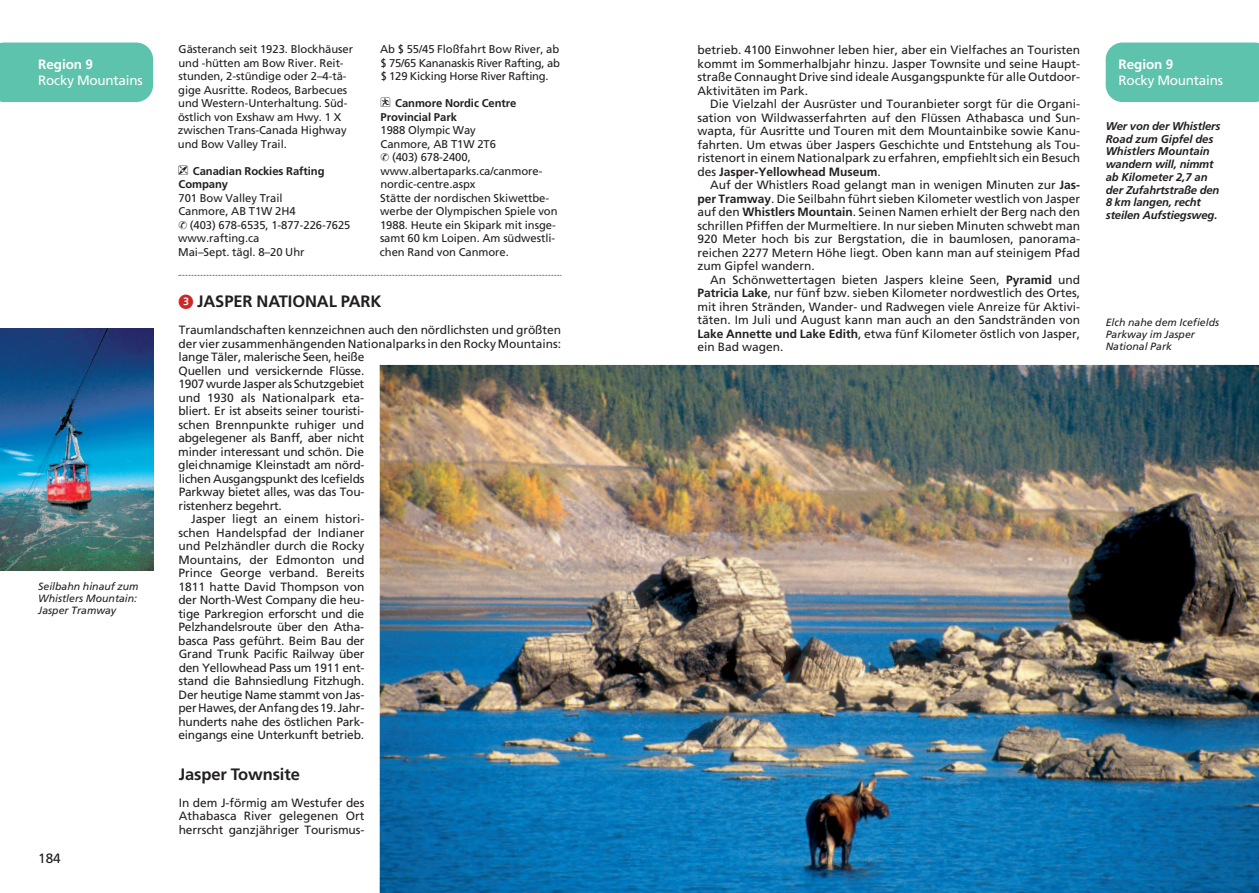
<style>
.page{position:relative;width:1259px;height:893px;background:#fff}
.page>*{position:absolute;margin:0;border:0;box-sizing:border-box;transform-origin:0 0}
.t1{font:700 16.5px "Frutiger LT Pro";letter-spacing:-.005em;color:#231f20}
.t2{font:13.5px "Frutiger LT Pro";letter-spacing:-.015em;color:#fff}
.t3{font:700 13.5px "Frutiger LT Pro";letter-spacing:-.005em;color:#fff}
.t4{font:13.5px "Frutiger LT Pro";color:#231f20}
.t5{font:12px/13.5px "Frutiger LT Pro";letter-spacing:-.015em;color:#231f20;text-align:justify}
.t6{font:11.25px/13.5px "Frutiger LT Pro";letter-spacing:-.005em;color:#231f20}
.t7{font:italic 700 11.25px/12.8px "Frutiger LT Pro";letter-spacing:-.01em;color:#231f20}
.t8{font:700 11.25px/13.5px "Frutiger LT Pro";letter-spacing:-.005em;color:#231f20}
.t9{font:italic 10.5px/12px "Frutiger LT Pro";color:#231f20}
.s1{font-family:"Zahlen Kreis Quadr Stern";font-weight:400;font-size:21px;color:#ce2627}
.s2{font-weight:700}
</style>
<div class="page">
<img style="left:380px;top:365px;width:879px;height:528px">
<img style="left:0;top:329px;width:153px;height:241px">
<svg style="left:179px;top:275px;width:383px;height:1px"></svg>
<div style="left:1105px;top:43px;width:154px;height:59px;background:#5dc3ad"></div>
<div style="left:0;top:43px;width:153px;height:59px;background:#5dc3ad"></div>
<p class="t3" style="left:38px;top:59px;width:56px">Region 9</p>
<p class="t2" style="left:38px;top:76px;width:106px">Rocky Mountains</p>
<p class="t9" style="left:38px;top:582px;width:102px">Seilbahn hinauf zum<br>Whistlers Mountain:<br>Jasper Tramway</p>
<p class="t4" style="left:38px;top:854px;width:24px">184</p>
<p class="t6" style="left:380px;top:44px;width:181px;text-align:justify">Ab $ 55/45 Floßfahrt Bow River, ab $ 75/65 Kananaskis River Rafting, ab $ 129 Kicking Horse River Rafting.</p>
<p class="t8" style="left:380px;top:98px;width:137px">✓ Canmore Nordic Centre<br>Provincial Park</p>
<p class="t6" style="left:380px;top:125px;width:97px">1988 Olympic Way</p>
<p class="t6" style="left:380px;top:138px;width:117px">Canmore, AB T1W 2T6</p>
<p class="t6" style="left:392px;top:152px;width:80px">(403) 678-2400,</p>
<p class="t6" style="left:380px;top:165px;width:163px">www.albertaparks.ca/canmore-</p>
<p class="t6" style="left:380px;top:179px;width:97px">nordic-centre.aspx</p>
<p class="t6" style="left:380px;top:192px;width:170px">Stätte der nordischen Skiwettbe-</p>
<p class="t6" style="left:380px;top:206px;width:179px">werbe der Olympischen Spiele von</p>
<p class="t6" style="left:380px;top:219px;width:177px">1988. Heute ein Skipark mit insge-</p>
<p class="t6" style="left:380px;top:233px;width:177px">samt 60 km Loipen. Am südwestli-</p>
<p class="t6" style="left:380px;top:246px;width:130px">chen Rand von Canmore.</p>
<h1 class="t1" style="left:179px;top:295px;width:204px"><span class="s1">C</span> JASPER NATIONAL PARK</h1>
<p class="t5" style="left:179px;top:324px;width:384px">Traumlandschaften kennzeichnen auch den nördlichsten und größten</p>
<p class="t5" style="left:179px;top:338px;width:384px">der vier zusammenhängenden Nationalparks in den Rocky Mountains:</p>
<p class="t5" style="left:179px;top:351px;width:187px">lange Täler, malerische Seen, heiße</p>
<p class="t5" style="left:179px;top:365px;width:187px">Quellen und versickernde Flüsse.</p>
<p class="t5" style="left:178px;top:378px;width:187px">1907 wurde Jasper als Schutzgebiet</p>
<p class="t5" style="left:178px;top:392px;width:187px">und 1930 als Na tio nal park eta -</p>
<p class="t5" style="left:178px;top:405px;width:187px">bliert. Er ist ab seits seiner touristi-</p>
<p class="t5" style="left:178px;top:419px;width:187px">schen Brennpunkte ruhiger und</p>
<p class="t5" style="left:178px;top:432px;width:187px">abgelegener als Banff, aber nicht</p>
<p class="t5" style="left:178px;top:446px;width:187px">minder interessant und schön. Die</p>
<p class="t5" style="left:178px;top:459px;width:188px">gleichnamige Kleinstadt am nörd-</p>
<p class="t5" style="left:179px;top:473px;width:187px">lichen Ausgangspunkt des Icefields</p>
<p class="t5" style="left:179px;top:486px;width:187px">Parkway bietet alles, was das Tou-</p>
<p class="t5" style="left:179px;top:500px;width:105px">ristenherz be gehrt.</p>
<p class="t5" style="left:191px;top:513px;width:175px">Jasper liegt an einem histori-</p>
<p class="t5" style="left:178px;top:527px;width:187px">schen Handelspfad der Indianer</p>
<p class="t5" style="left:178px;top:540px;width:187px">und Pelzhändler durch die Rocky</p>
<p class="t5" style="left:178px;top:554px;width:187px">Mountains, der Edmonton und</p>
<p class="t5" style="left:178px;top:567px;width:187px">Prince George verband. Bereits</p>
<p class="t5" style="left:178px;top:581px;width:187px">1811 hatte David Thompson von</p>
<p class="t5" style="left:178px;top:594px;width:187px">der North-West Company die heu-</p>
<p class="t5" style="left:178px;top:608px;width:187px">tige Parkregion erforscht und die</p>
<p class="t5" style="left:178px;top:621px;width:187px">Pelzhandelsroute über den Atha-</p>
<p class="t5" style="left:178px;top:635px;width:188px">basca Pass geführt. Beim Bau der</p>
<p class="t5" style="left:179px;top:648px;width:187px">Grand Trunk Pacific Railway über</p>
<p class="t5" style="left:179px;top:662px;width:187px">den Yellowhead Pass um 1911 ent-</p>
<p class="t5" style="left:179px;top:675px;width:187px">stand die Bahnsiedlung Fitzhugh.</p>
<p class="t5" style="left:179px;top:689px;width:187px">Der heutige Name stammt von Jas-</p>
<p class="t5" style="left:178px;top:702px;width:187px">per Hawes, der Anfang des 19.Jahr-</p>
<p class="t5" style="left:178px;top:716px;width:187px">hunderts nahe des östlichen Park-</p>
<p class="t5" style="left:178px;top:729px;width:187px">eingangs eine Unterkunft betrieb.</p>
<h1 class="t1" style="left:179px;top:768px;width:123px">Jasper Townsite</h1>
<p class="t5" style="left:179px;top:797px;width:187px">In dem J-förmig am Westufer des Athabasca River gelegenen Ort herrscht ganzjähriger Tourismus-</p>
<p class="t6" style="left:178px;top:44px;width:177px">Gästeranch seit 1923. Blockhäuser und -hütten am Bow River. Reit&shy;stunden, 2-stündige oder 2–4-tä - gige Ausritte. Rodeos, Barbecues und Western-Unterhaltung. Süd&shy;östlich von Exshaw am Hwy. 1 X zwischen Trans-Canada Highway und Bow Valley Trail.</p>
<p class="t8" style="left:178px;top:165px;width:148px;text-indent:14px">Canadian Rockies Rafting<br>Company</p>
<p class="t6" style="left:178px;top:192px;width:106px">701 Bow Valley Trail</p>
<p class="t6" style="left:178px;top:206px;width:119px">Canmore, AB T1W 2H4</p>
<p class="t6" style="left:190px;top:219px;width:162px">(403) 678-6535, 1-877-226-7625</p>
<p class="t6" style="left:178px;top:233px;width:82px">www.rafting.ca</p>
<p class="t6" style="left:178px;top:246px;width:128px">Mai–Sept. tägl. 8–20 Uhr</p>
<p class="t5" style="left:697px;top:44px;width:384px">betrieb. 4100 Einwohner leben hier, aber ein Vielfaches an Touristen kommt im Sommerhalbjahr hinzu. Jasper Townsite und seine Haupt&shy;straße Connaught Drive sind ideale Ausgangspunkte für alle Outdoor-Aktivitäten im Park.</p>
<p class="t5" style="left:697px;top:98px;width:384px;text-indent:13px">Die Vielzahl der Ausrüster und Touranbieter sorgt für die Organi&shy;sation von Wildwasserfahrten auf den Flüssen Atha basca und Sun&shy;wapta, für Ausritte und Touren mit dem Mountainbike sowie Kanu&shy;fahrten. Um etwas über Jaspers Ge schichte und Entstehung als Tou&shy;ristenort in einem Nationalpark zu erfahren, empfiehlt sich ein Besuch des <span class="s2">Jasper-Yellowhead Museum</span>.</p>
<p class="t5" style="left:697px;top:179px;width:384px;text-indent:13px">Auf der Whistlers Road gelangt man in wenigen Minuten zur <span class="s2">Jas&shy;per Tramway</span>. Die Seilbahn führt sieben Kilometer westlich von Jasper auf den <span class="s2">Whistlers Mountain</span>. Seinen Namen erhielt der Berg nach den schrillen Pfiffen der Murmeltiere. In nur sieben Minuten schwebt man 920 Meter hoch bis zur Bergstation, die in baumlosen, panorama - reichen 2277 Metern Höhe liegt. Oben kann man auf steinigem Pfad zum Gipfel wandern.</p>
<p class="t5" style="left:697px;top:274px;width:384px;text-indent:13px">An Schönwettertagen bieten Jaspers kleine Seen, <span class="s2">Pyramid</span> und <span class="s2">Patricia Lake</span>, nur fünf bzw. sieben Kilometer nordwestlich des Ortes, mit ihren Stränden, Wander- und Radwegen viele Anreize für Aktivi&shy;täten. Im Juli und August kann man auch an den Sandstränden von <span class="s2">Lake Annette und Lake Edith</span>, etwa fünf Kilometer östlich von Jasper, ein Bad wagen.</p>
<p class="t3" style="left:1118px;top:59px;width:56px">Region 9</p>
<p class="t2" style="left:1118px;top:76px;width:106px">Rocky Mountains</p>
<p class="t7" style="left:1105px;top:121px;width:116px">Wer von der Whistlers<br>Road zum Gipfel des<br>Whistlers Mountain wandern will, nimmt ab Kilometer 2,7 an der Zufahrtstraße den<br>8 km langen, recht steilen Aufstiegsweg.</p>
<p class="t9" style="left:1105px;top:318px;width:115px">Elch nahe dem Icefields<br>Parkway im Jasper<br>National Park</p>
</div>
